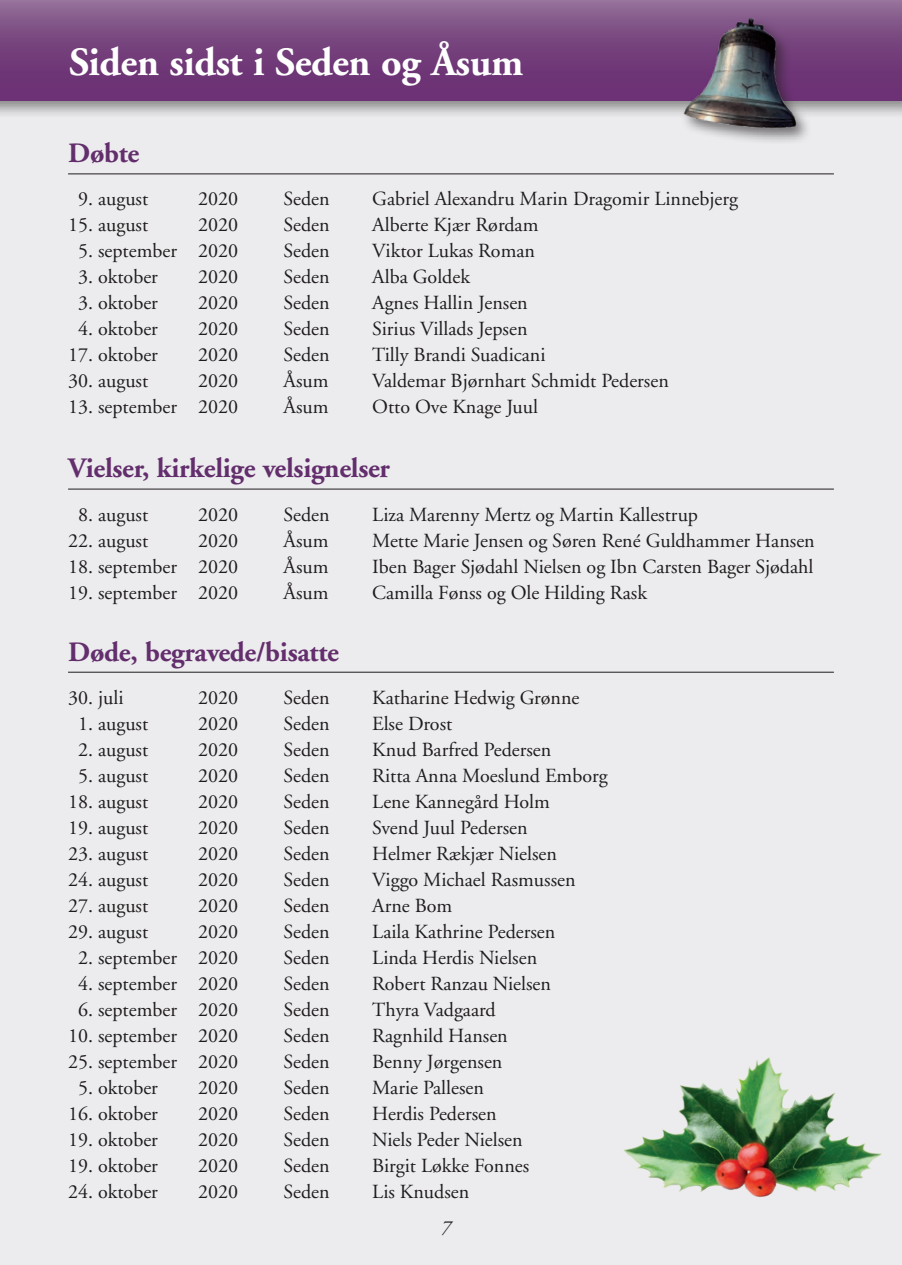
<style>
.page{position:relative;width:902px;height:1265px;background:#fff}
.page>*{position:absolute;margin:0;border:0;box-sizing:border-box;transform-origin:0 0}
.t1{font:700 40px "Adobe Garamond";letter-spacing:-.01em;color:#fff}
.t2{font:700 28px "Adobe Garamond";letter-spacing:-.01em;color:#6c3274}
.t3{font:20px "Adobe Garamond";color:#231f20}
.t4{font:italic 20px "Adobe Garamond";color:#231f20}
</style>
<div class="page">
<div style="left:0;top:1px;width:901px;height:1263px;background:#ececee"></div>
<div style="left:0;top:0;width:901px;height:118px;background:#231f20;opacity:.5"></div>
<div style="left:0;top:0;width:901px;height:101px;background:linear-gradient(to bottom,#8c6692,#65266d)"></div>
<img style="left:678px;top:5px;width:134px;height:135px">
<hr style="left:68px;top:173px;width:765px;height:1px;background:#231f20">
<hr style="left:68px;top:488px;width:765px;height:1px;background:#231f20">
<hr style="left:68px;top:671px;width:765px;height:1px;background:#231f20">
<img style="left:623px;top:1057px;width:259px;height:141px">
<h1 class="t1" style="left:69px;top:40px;width:456px">Siden sidst i Seden og Åsum</h1>
<h2 class="t2" style="left:68px;top:138px;width:73px">Døbte</h2>
<p class="t3" style="left:78px;top:188px;width:72px">9. august</p>
<p class="t3" style="left:198px;top:188px;width:41px">2020</p>
<p class="t3" style="left:283px;top:188px;width:48px">Seden</p>
<p class="t3" style="left:372px;top:188px;width:367px">Gabriel Alexandru Marin Dragomir Linnebjerg</p>
<p class="t3" style="left:68px;top:214px;width:82px">15. august</p>
<p class="t3" style="left:198px;top:214px;width:41px">2020</p>
<p class="t3" style="left:283px;top:214px;width:48px">Seden</p>
<p class="t3" style="left:372px;top:214px;width:168px">Alberte Kjær Rørdam</p>
<p class="t3" style="left:78px;top:240px;width:161px">5. september 2020</p>
<p class="t3" style="left:283px;top:240px;width:48px">Seden</p>
<p class="t3" style="left:372px;top:240px;width:164px">Viktor Lukas Roman</p>
<p class="t3" style="left:78px;top:266px;width:81px">3. oktober</p>
<p class="t3" style="left:198px;top:266px;width:41px">2020</p>
<p class="t3" style="left:283px;top:266px;width:48px">Seden</p>
<p class="t3" style="left:372px;top:266px;width:99px">Alba Goldek</p>
<p class="t3" style="left:78px;top:292px;width:81px">3. oktober</p>
<p class="t3" style="left:198px;top:292px;width:41px">2020</p>
<p class="t3" style="left:283px;top:292px;width:48px">Seden</p>
<p class="t3" style="left:372px;top:292px;width:157px">Agnes Hallin Jensen</p>
<p class="t3" style="left:78px;top:318px;width:81px">4. oktober</p>
<p class="t3" style="left:198px;top:318px;width:41px">2020</p>
<p class="t3" style="left:283px;top:318px;width:48px">Seden</p>
<p class="t3" style="left:372px;top:318px;width:157px">Sirius Villads Jepsen</p>
<p class="t3" style="left:68px;top:344px;width:91px">17. oktober</p>
<p class="t3" style="left:198px;top:344px;width:41px">2020</p>
<p class="t3" style="left:283px;top:344px;width:48px">Seden</p>
<p class="t3" style="left:372px;top:344px;width:175px">Tilly Brandi Suadicani</p>
<p class="t3" style="left:68px;top:370px;width:82px">30. august</p>
<p class="t3" style="left:198px;top:370px;width:41px">2020</p>
<p class="t3" style="left:283px;top:370px;width:46px">Åsum</p>
<p class="t3" style="left:372px;top:370px;width:298px">Valdemar Bjørnhart Schmidt Pedersen</p>
<p class="t3" style="left:68px;top:396px;width:171px">13. september 2020</p>
<p class="t3" style="left:283px;top:396px;width:46px">Åsum</p>
<p class="t3" style="left:372px;top:396px;width:167px">Otto Ove Knage Juul</p>
<h2 class="t2" style="left:68px;top:453px;width:323px">Vielser, kirkelige velsignelser</h2>
<p class="t3" style="left:78px;top:503px;width:72px">8. august</p>
<p class="t3" style="left:198px;top:503px;width:41px">2020</p>
<p class="t3" style="left:283px;top:503px;width:48px">Seden</p>
<p class="t3" style="left:372px;top:503px;width:327px">Liza Marenny Mertz og Martin Kallestrup</p>
<p class="t3" style="left:68px;top:529px;width:82px">22. august</p>
<p class="t3" style="left:198px;top:529px;width:41px">2020</p>
<p class="t3" style="left:283px;top:529px;width:46px">Åsum</p>
<p class="t3" style="left:372px;top:529px;width:444px">Mette Marie Jensen og Søren René Guldhammer Hansen</p>
<p class="t3" style="left:68px;top:555px;width:171px">18. september 2020</p>
<p class="t3" style="left:283px;top:555px;width:46px">Åsum</p>
<p class="t3" style="left:372px;top:555px;width:442px">Iben Bager Sjødahl Nielsen og Ibn Carsten Bager Sjødahl</p>
<p class="t3" style="left:68px;top:581px;width:171px">19. september 2020</p>
<p class="t3" style="left:283px;top:581px;width:46px">Åsum</p>
<p class="t3" style="left:372px;top:581px;width:276px">Camilla Fønss og Ole Hilding Rask</p>
<h2 class="t2" style="left:68px;top:636px;width:272px">Døde, begravede/bisatte</h2>
<p class="t3" style="left:68px;top:686px;width:57px">30. juli</p>
<p class="t3" style="left:198px;top:686px;width:41px">2020</p>
<p class="t3" style="left:283px;top:686px;width:48px">Seden</p>
<p class="t3" style="left:372px;top:686px;width:209px">Katharine Hedwig Grønne</p>
<p class="t3" style="left:78px;top:712px;width:72px">1. august</p>
<p class="t3" style="left:198px;top:712px;width:41px">2020</p>
<p class="t3" style="left:283px;top:712px;width:48px">Seden</p>
<p class="t3" style="left:372px;top:712px;width:81px">Else Drost</p>
<p class="t3" style="left:78px;top:738px;width:72px">2. august</p>
<p class="t3" style="left:198px;top:738px;width:41px">2020</p>
<p class="t3" style="left:283px;top:738px;width:48px">Seden</p>
<p class="t3" style="left:372px;top:738px;width:180px">Knud Barfred Pedersen</p>
<p class="t3" style="left:78px;top:764px;width:72px">5. august</p>
<p class="t3" style="left:198px;top:764px;width:41px">2020</p>
<p class="t3" style="left:283px;top:764px;width:48px">Seden</p>
<p class="t3" style="left:372px;top:764px;width:237px">Ritta Anna Moeslund Emborg</p>
<p class="t3" style="left:68px;top:790px;width:82px">18. august</p>
<p class="t3" style="left:198px;top:790px;width:41px">2020</p>
<p class="t3" style="left:283px;top:790px;width:48px">Seden</p>
<p class="t3" style="left:372px;top:790px;width:179px">Lene Kannegård Holm</p>
<p class="t3" style="left:68px;top:816px;width:82px">19. august</p>
<p class="t3" style="left:198px;top:816px;width:41px">2020</p>
<p class="t3" style="left:283px;top:816px;width:48px">Seden</p>
<p class="t3" style="left:372px;top:816px;width:157px">Svend Juul Pedersen</p>
<p class="t3" style="left:68px;top:842px;width:82px">23. august</p>
<p class="t3" style="left:198px;top:842px;width:41px">2020</p>
<p class="t3" style="left:283px;top:842px;width:48px">Seden</p>
<p class="t3" style="left:372px;top:842px;width:186px">Helmer Rækjær Nielsen</p>
<p class="t3" style="left:68px;top:868px;width:82px">24. august</p>
<p class="t3" style="left:198px;top:868px;width:41px">2020</p>
<p class="t3" style="left:283px;top:868px;width:48px">Seden</p>
<p class="t3" style="left:372px;top:868px;width:205px">Viggo Michael Rasmussen</p>
<p class="t3" style="left:68px;top:894px;width:82px">27. august</p>
<p class="t3" style="left:198px;top:894px;width:41px">2020</p>
<p class="t3" style="left:283px;top:894px;width:48px">Seden</p>
<p class="t3" style="left:372px;top:894px;width:82px">Arne Bom</p>
<p class="t3" style="left:68px;top:920px;width:82px">29. august</p>
<p class="t3" style="left:198px;top:920px;width:41px">2020</p>
<p class="t3" style="left:283px;top:920px;width:48px">Seden</p>
<p class="t3" style="left:372px;top:920px;width:184px">Laila Kathrine Pedersen</p>
<p class="t3" style="left:78px;top:946px;width:161px">2. september 2020</p>
<p class="t3" style="left:283px;top:946px;width:48px">Seden</p>
<p class="t3" style="left:372px;top:946px;width:166px">Linda Herdis Nielsen</p>
<p class="t3" style="left:78px;top:972px;width:161px">4. september 2020</p>
<p class="t3" style="left:283px;top:972px;width:48px">Seden</p>
<p class="t3" style="left:372px;top:972px;width:180px">Robert Ranzau Nielsen</p>
<p class="t3" style="left:78px;top:998px;width:161px">6. september 2020</p>
<p class="t3" style="left:283px;top:998px;width:48px">Seden</p>
<p class="t3" style="left:372px;top:998px;width:125px">Thyra Vadgaard</p>
<p class="t3" style="left:68px;top:1024px;width:171px">10. september 2020</p>
<p class="t3" style="left:283px;top:1024px;width:48px">Seden</p>
<p class="t3" style="left:372px;top:1024px;width:137px">Ragnhild Hansen</p>
<p class="t3" style="left:68px;top:1050px;width:171px">25. september 2020</p>
<p class="t3" style="left:283px;top:1050px;width:48px">Seden</p>
<p class="t3" style="left:372px;top:1050px;width:132px">Benny Jørgensen</p>
<p class="t3" style="left:78px;top:1076px;width:81px">5. oktober</p>
<p class="t3" style="left:198px;top:1076px;width:41px">2020</p>
<p class="t3" style="left:283px;top:1076px;width:48px">Seden</p>
<p class="t3" style="left:372px;top:1076px;width:113px">Marie Pallesen</p>
<p class="t3" style="left:68px;top:1102px;width:91px">16. oktober</p>
<p class="t3" style="left:198px;top:1102px;width:41px">2020</p>
<p class="t3" style="left:283px;top:1102px;width:48px">Seden</p>
<p class="t3" style="left:372px;top:1102px;width:126px">Herdis Pedersen</p>
<p class="t3" style="left:68px;top:1128px;width:91px">19. oktober</p>
<p class="t3" style="left:198px;top:1128px;width:41px">2020</p>
<p class="t3" style="left:283px;top:1128px;width:48px">Seden</p>
<p class="t3" style="left:372px;top:1128px;width:152px">Niels Peder Nielsen</p>
<p class="t3" style="left:68px;top:1154px;width:91px">19. oktober</p>
<p class="t3" style="left:198px;top:1154px;width:41px">2020</p>
<p class="t3" style="left:283px;top:1154px;width:48px">Seden</p>
<p class="t3" style="left:372px;top:1154px;width:158px">Birgit Løkke Fonnes</p>
<p class="t3" style="left:68px;top:1180px;width:91px">24. oktober</p>
<p class="t3" style="left:198px;top:1180px;width:41px">2020</p>
<p class="t3" style="left:283px;top:1180px;width:48px">Seden</p>
<p class="t3" style="left:372px;top:1180px;width:98px">Lis Knudsen</p>
<p class="t4" style="left:440px;top:1216px;width:11px">7</p>
</div>
